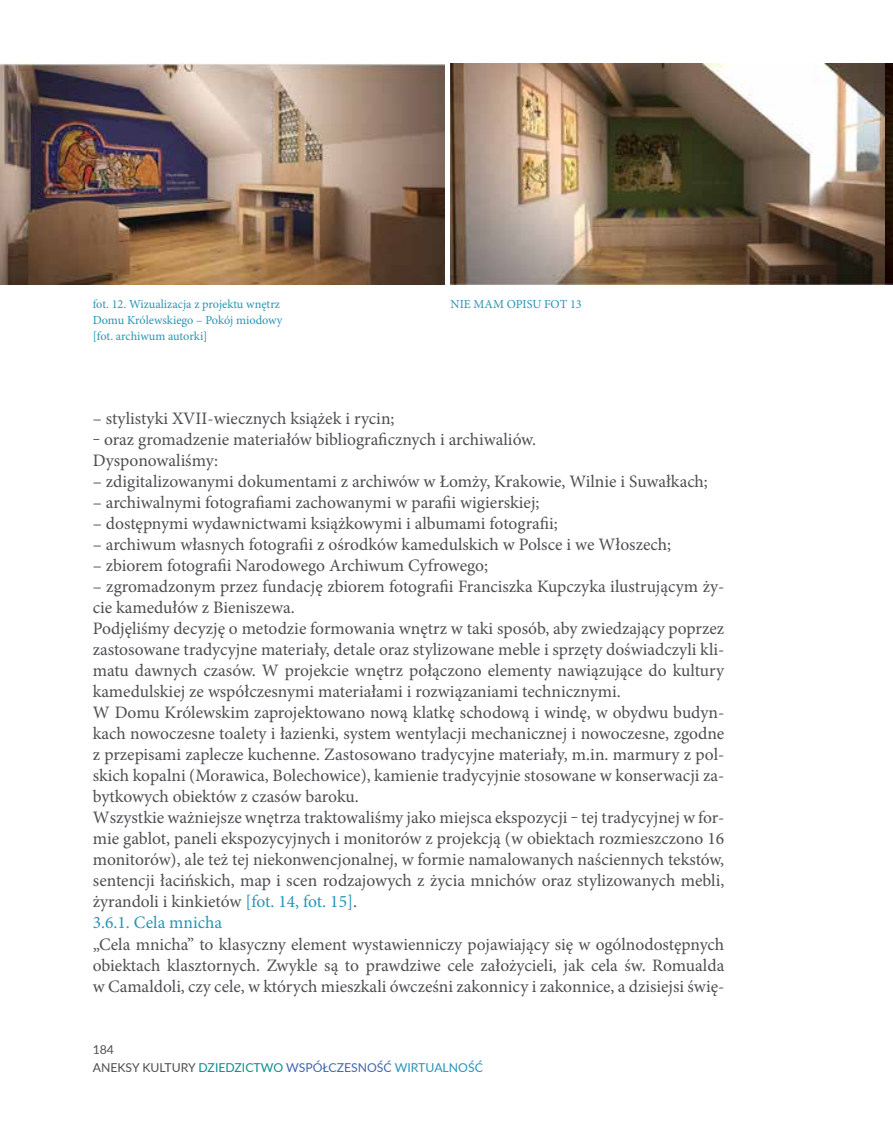
<style>
.page{position:relative;width:893px;height:1141px;background:#fff}
.page>*{position:absolute;margin:0;border:0;box-sizing:border-box;transform-origin:0 0}
.t1{font:17.5px/21px "Minion Pro";color:#4e4d50}
.t2{font:12.25px/15.8px "Minion Pro";color:#2794b6}
.t3{font:12.25px/18.6px "Lato";color:#4e4d50}
.s1{color:#2794b6}
.s2{color:#078f90}
.s3{color:#4065af}
</style>
<div class="page">
<img style="left:0;top:63px;width:444px;height:222px">
<img style="left:451px;top:63px;width:434px;height:222px">
<img style="left:885px;top:63px;width:8px;height:222px">
<p class="t2" style="left:93px;top:296px;width:191px">fot. 12. Wizualizacja z projektu wnętrz<br>Domu Królewskiego – Pokój miodowy [fot. archiwum autorki]</p>
<p class="t2" style="left:451px;top:296px;width:133px">NIE MAM OPISU FOT 13</p>
<p class="t1" style="left:93px;top:408px;width:445px">– stylistyki XVII-wiecznych książek i rycin;<br>‒ oraz gromadzenie materiałów bibliograficznych i archiwaliów.<br>Dysponowaliśmy:</p>
<p class="t1" style="left:93px;top:471px;width:617px">– zdigitalizowanymi dokumentami z archiwów w Łomży, Krakowie, Wilnie i Suwałkach;</p>
<p class="t1" style="left:93px;top:492px;width:448px">– archiwalnymi fotografiami zachowanymi w parafii wigierskiej;</p>
<p class="t1" style="left:93px;top:513px;width:467px">– dostępnymi wydawnictwami książkowymi i albumami fotografii;</p>
<p class="t1" style="left:93px;top:534px;width:580px">– archiwum własnych fotografii z ośrodków kamedulskich w Polsce i we Włoszech;</p>
<p class="t1" style="left:93px;top:555px;width:397px">– zbiorem fotografii Narodowego Archiwum Cyfrowego;</p>
<p class="t1" style="left:93px;top:576px;width:633px">– zgromadzonym przez fundację zbiorem fotografii Franciszka Kupczyka ilustrującym ży&shy;cie kamedułów z Bieniszewa.<br>Podjęliśmy decyzję o metodzie formowania wnętrz w taki sposób, aby zwiedzający poprzez zastosowane tradycyjne materiały, detale oraz stylizowane meble i sprzęty doświadczyli kli&shy;matu dawnych czasów. W projekcie wnętrz połączono elementy nawiązujące do kultury kamedulskiej ze współczesnymi materiałami i rozwiązaniami technicznymi.<br>W Domu Królewskim zaprojektowano nową klatkę schodową i windę, w obydwu budyn&shy;kach nowoczesne toalety i łazienki, system wentylacji mechanicznej i nowoczesne, zgodne z przepisami zaplecze kuchenne. Zastosowano tradycyjne materiały, m.in. marmury z pol&shy;skich kopalni (Morawica, Bolechowice), kamienie tradycyjnie stosowane w konserwacji za&shy;bytkowych obiektów z czasów baroku.<br>Wszystkie ważniejsze wnętrza traktowaliśmy jako miejsca ekspozycji ‒ tej tradycyjnej w for&shy;mie gablot, paneli ekspozycyjnych i monitorów z projekcją (w obiektach rozmieszczono 16 monitorów), ale też tej niekonwencjonalnej, w formie namalowanych naściennych tekstów, sentencji łacińskich, map i scen rodzajowych z życia mnichów oraz stylizowanych mebli, żyrandoli i kinkietów <span class="s1">[fot. 14, fot. 15]</span>.<br><span class="s1">3.6.1. Cela mnicha</span></p>
<p class="t1" style="left:93px;top:933px;width:633px;text-align:justify">„Cela mnicha” to klasyczny element wystawienniczy pojawiający się w ogólnodostępnych obiektach klasztornych. Zwykle są to prawdziwe cele założycieli, jak cela św. Romualda w Camaldoli, czy cele, w których mieszkali ówcześni zakonnicy i zakonnice, a dzisiejsi świę-</p>
<p class="t3" style="left:93px;top:1040px;width:392px">184<br>ANEKSY KULTURY <span class="s2">DZIEDZICTWO</span> <span class="s3">WSPÓŁCZESNOŚĆ</span> <span class="s1">WIRTUALNOŚĆ</span></p>
</div>
